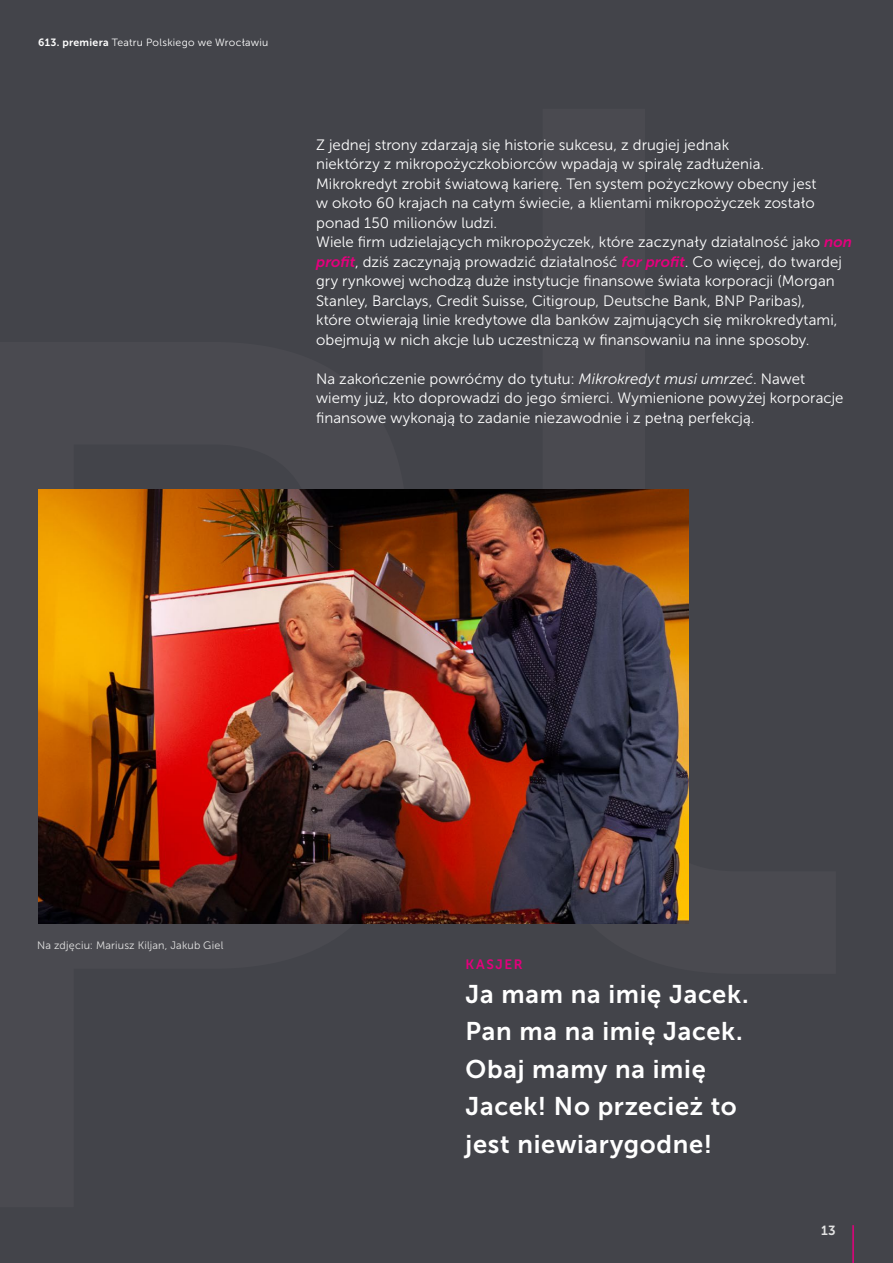
<style>
.page{position:relative;width:893px;height:1263px;background:#43444a}
.page>*{position:absolute;margin:0;border:0;box-sizing:border-box;transform-origin:0 0}
.t1{font:25.5px/37.5px "Museo Sans 700";letter-spacing:.025em;color:#fff}
.t2{font:15px/19.5px "Museo Sans 300";letter-spacing:.005em;color:#fff}
.t3{font:13.5px "Museo Sans 700";letter-spacing:.12em;color:#e4007d}
.t4{font:13.2px "Museo Sans 700";color:#e3e3e3}
.t5{font:10.8px "Museo Sans 300";letter-spacing:.015em;color:#e3e3e3}
.t6{font:10.5px "Museo Sans 300";letter-spacing:.025em;color:#fff}
.s1{font-family:"Museo Sans 700"}
.s2{font-family:"Museo Sans 700";font-style:italic;color:#e4007d}
.s3{font-style:italic}
</style>
<div class="page">
<img style="left:38px;top:490px;width:651px;height:433px">
<hr style="left:852px;top:1225px;width:2px;height:38px;background:#e4007d">
<p class="t6" style="left:38px;top:37px;width:232px"><span class="s1">613. premiera</span> Teatru Polskiego we Wrocławiu</p>
<p class="t2" style="left:316px;top:135px;width:537px">Z jednej strony zdarzają się historie sukcesu, z drugiej jednak<br>niektórzy z mikropożyczkobiorców wpadają w spiralę zadłużenia.<br>Mikrokredyt zrobił światową karierę. Ten system pożyczkowy obecny jest<br>w około 60 krajach na całym świecie, a klientami mikropożyczek zostało ponad 150 milionów ludzi.<br>Wiele firm udzielających mikropożyczek, które zaczynały działalność jako <span class="s2">non profit</span>, dziś zaczynają prowadzić działalność <span class="s2">for profit</span>. Co więcej, do twardej gry rynkowej wchodzą duże instytucje finansowe świata korporacji (Morgan Stanley, Barclays, Credit Suisse, Citigroup, Deutsche Bank, BNP Paribas),<br>które otwierają linie kredytowe dla banków zajmujących się mikrokredytami, obejmują w nich akcje lub uczestniczą w finansowaniu na inne sposoby.</p>
<p class="t2" style="left:316px;top:369px;width:529px">Na zakończenie powróćmy do tytułu: <span class="s3">Mikrokredyt musi umrzeć</span>. Nawet wiemy już, kto doprowadzi do jego śmierci. Wymienione powyżej korporacje finansowe wykonają to zadanie niezawodnie i z pełną perfekcją.</p>
<p class="t5" style="left:37px;top:939px;width:188px">Na zdjęciu: Mariusz Kiljan, Jakub Giel</p>
<p class="t3" style="left:466px;top:956px;width:58px">KASJER</p>
<h1 class="t1" style="left:466px;top:975px;width:285px">Ja mam na imię Jacek.<br>Pan ma na imię Jacek.<br>Obaj mamy na imię<br>Jacek! No przecież to jest niewiarygodne!</h1>
<p class="t4" style="left:821px;top:1223px;width:16px">13</p>
</div>
